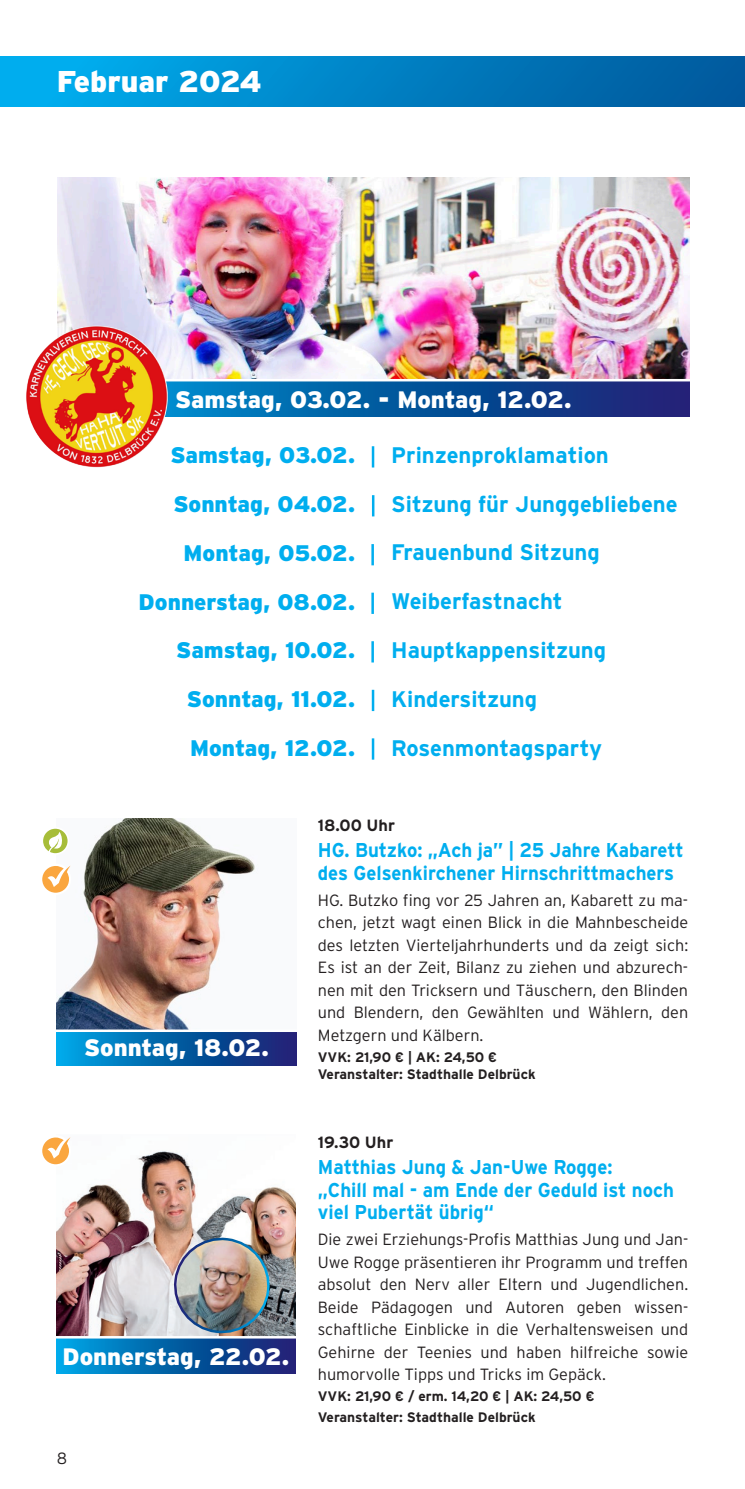
<style>
.page{position:relative;width:745px;height:1489px;background:#fff}
.page>*{position:absolute;margin:0;border:0;box-sizing:border-box;transform-origin:0 0}
.t1{font:900 30px "Interstate";color:#fff}
.t2{font:900 23.75px "Interstate";letter-spacing:-.005em;color:#fff}
.t3{font:700 22.5px/48.8px "Interstate";color:#00aeef}
.t4{font:900 22.5px/48.8px "Interstate";color:#00aeef;text-align:right}
.t5{font:700 20px/22.5px "Interstate";color:#00aeef;scale:.93 1}
.t6{font:300 16.25px/22.5px "Interstate";color:#231f20;text-align:justify}
.t7{font:700 16.25px "Interstate";color:#231f20}
.t8{font:700 13.75px/17.5px "Interstate";color:#231f20}
</style>
<div class="page">
<div style="left:0;top:57px;width:744px;height:49px;background:linear-gradient(to right,#00b1f2,#00569a)"></div>
<img style="left:57px;top:819px;width:198px;height:210px">
<div style="left:57px;top:1030px;width:239px;height:35px;background:linear-gradient(to right,#00a4e1,#171b6c)"></div>
<hr style="left:50px;top:1029px;width:254px;height:2px;background:#fff">
<svg style="left:40px;top:863px;width:31px;height:31px"></svg>
<svg style="left:42px;top:865px;width:28px;height:27px"></svg>
<svg style="left:41px;top:827px;width:28px;height:27px"></svg>
<svg style="left:43px;top:828px;width:24px;height:25px"></svg>
<img style="left:57px;top:177px;width:632px;height:202px">
<svg style="left:165px;top:381px;width:524px;height:36px;background:#0b549c"></svg>
<hr style="left:371px;top:446px;width:3px;height:21px;background:#00aeef">
<img style="left:26px;top:326px;width:142px;height:141px;border-radius:71px">
<hr style="left:372px;top:495px;width:2px;height:21px;background:#00aeef">
<hr style="left:371px;top:544px;width:2px;height:21px;background:#00aeef">
<hr style="left:371px;top:592px;width:2px;height:22px;background:#00aeef">
<hr style="left:371px;top:641px;width:2px;height:21px;background:#00aeef">
<hr style="left:371px;top:689px;width:3px;height:22px;background:#00aeef">
<hr style="left:371px;top:738px;width:3px;height:21px;background:#00aeef">
<img style="left:56px;top:1137px;width:240px;height:198px">
<div style="left:56px;top:1338px;width:240px;height:35px;background:linear-gradient(to right,#00a4e1,#171b6d)"></div>
<div style="left:40px;top:1135px;width:31px;height:31px;background:#fff;border-radius:50%"></div>
<svg style="left:42px;top:1137px;width:28px;height:27px"></svg>
<img style="left:170px;top:1233px;width:104px;height:101px">
<h1 class="t1" style="left:57px;top:64px;width:206px">Februar 2024</h1>
<h2 class="t2" style="left:175px;top:385px;width:397px">Samstag, 03.02. - Montag, 12.02.</h2>
<h3 class="t4" style="left:138px;top:430px;width:218px">Samstag, 03.02.<br>Sonntag, 04.02.<br>Montag, 05.02.<br>Donnerstag, 08.02.<br>Samstag, 10.02.<br>Sonntag, 11.02.<br>Montag, 12.02.</h3>
<h3 class="t3" style="left:391px;top:430px;width:288px">Prinzenproklamation<br>Sitzung für Junggebliebene<br>Frauenbund Sitzung<br>Weiberfastnacht<br>Hauptkappensitzung<br>Kindersitzung<br>Rosenmontagsparty</h3>
<h2 class="t2" style="left:84px;top:1034px;width:186px">Sonntag, 18.02.</h2>
<h2 class="t2" style="left:62px;top:1342px;width:228px">Donnerstag, 22.02.</h2>
<p class="t6" style="left:57px;top:1446px;width:12px">8</p>
<p class="t7" style="left:317px;top:816px;width:79px">18.00 Uhr</p>
<p class="t5" style="left:317px;top:838px;width:394px">HG. Butzko: „Ach ja” | 25 Jahre Kabarett des Gelsenkirchener Hirnschrittmachers</p>
<p class="t6" style="left:317px;top:888px;width:371px">HG. Butzko fing vor 25 Jahren an, Kabarett zu ma&shy;chen, jetzt wagt einen Blick in die Mahnbescheide des letzten Vierteljahrhunderts und da zeigt sich:<br>Es ist an der Zeit, Bilanz zu ziehen und abzurech&shy;nen mit den Tricksern und Täuschern, den Blinden und Blendern, den Gewählten und Wählern, den Metzgern und Kälbern.</p>
<p class="t8" style="left:317px;top:1048px;width:219px">VVK: 21,90 € | AK: 24,50 €<br>Veranstalter: Stadthalle Delbrück</p>
<p class="t7" style="left:317px;top:1133px;width:77px">19.30 Uhr</p>
<p class="t5" style="left:317px;top:1155px;width:384px">Matthias Jung &amp; Jan-Uwe Rogge:<br>„Chill mal - am Ende der Geduld ist noch viel Pubertät übrig“</p>
<p class="t6" style="left:317px;top:1227px;width:371px">Die zwei Erziehungs-Profis Matthias Jung und Jan-Uwe Rogge präsentieren ihr Programm und treffen absolut den Nerv aller Eltern und Jugendlichen.<br>Beide Pädagogen und Autoren geben wissen&shy;schaftliche Einblicke in die Verhaltensweisen und Gehirne der Teenies und haben hilfreiche sowie humorvolle Tipps und Tricks im Gepäck.</p>
<p class="t8" style="left:317px;top:1385px;width:278px;line-height:21px">VVK: 21,90 € / erm. 14,20 € | AK: 24,50 €<br>Veranstalter: Stadthalle Delbrück</p>
</div>
